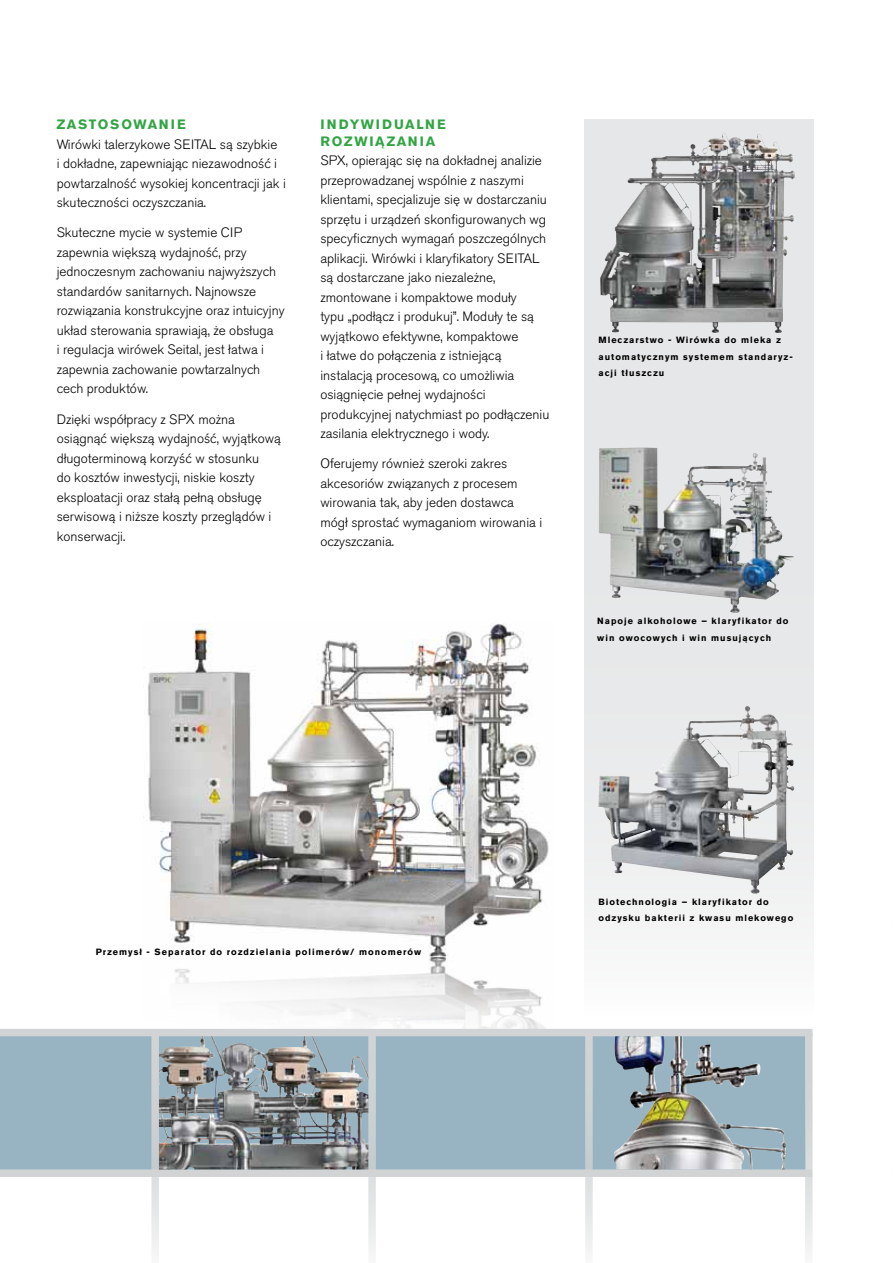
<style>
.page{position:relative;width:893px;height:1263px;background:#fff}
.page>*{position:absolute;margin:0;border:0;box-sizing:border-box;transform-origin:0 0}
.t1{font:300 13.5px/19.5px "Akzidenz Grotesk Pro";color:#000}
.t2{font:700 13.5px/16.5px "Akzidenz Grotesk Pro";letter-spacing:.12em;color:#33a544}
.t3{font:700 9px/16.5px "Akzidenz Grotesk Pro";letter-spacing:.11em;color:#000}
</style>
<div class="page">
<div style="left:0;top:1036px;width:805px;height:133px;background:#98b4c2"></div>
<svg style="left:584px;top:119px;width:230px;height:813px;background:#d6d6d7"></svg>
<svg style="left:151px;top:1036px;width:8px;height:218px;background:#d4d8da"></svg>
<svg style="left:368px;top:1036px;width:8px;height:218px;background:#d4d7d9"></svg>
<svg style="left:585px;top:1036px;width:8px;height:218px;background:#d4d8da"></svg>
<svg style="left:805px;top:1036px;width:7px;height:218px"></svg>
<div style="left:0;top:1029px;width:812px;height:7px;background:#d1d3d4"></div>
<div style="left:0;top:1169px;width:812px;height:8px;background:#d1d3d4"></div>
<img style="left:598px;top:706px;width:181px;height:187px">
<img style="left:599px;top:448px;width:195px;height:165px">
<img style="left:159px;top:1036px;width:167px;height:99px">
<img style="left:614px;top:1036px;width:174px;height:133px">
<img style="left:147px;top:623px;width:402px;height:333px">
<img style="left:174px;top:956px;width:371px;height:72px">
<img style="left:600px;top:133px;width:124px;height:144px">
<p class="t2" style="left:57px;top:116px;width:13px">Zastosowa</p>
<p class="t2" style="left:159px;top:116px;width:20px">nie</p>
<p class="t1" style="left:57px;top:134px;width:231px">Wirówki talerzykowe SEITAL są szybkie<br>i dokładne, zapewniając niezawodność i powtarzalność wysokiej koncentracji jak i skuteczności oczyszczania.</p>
<p class="t1" style="left:57px;top:223px;width:229px">Skuteczne mycie w systemie CIP zapewnia większą wydajność, przy jednoczesnym zachowaniu najwyższych standardów sanitarnych. Najnowsze rozwiązania konstrukcyjne oraz intuicyjny układ sterowania sprawiają, że obsługa<br>i regulacja wirówek Seital, jest łatwa i zapewnia zachowanie powtarzalnych cech produktów.</p>
<p class="t1" style="left:57px;top:409px;width:226px">Dzięki współpracy z SPX można osiągnąć większą wydajność, wyjątkową długoterminową korzyść w stosunku<br>do kosztów inwestycji, niskie koszty eksploatacji oraz stałą pełną obsługę serwisową i niższe koszty przeglądów i konserwacji.</p>
<p class="t2" style="left:320px;top:116px;width:127px;text-indent:41px">WID UALN E<br>ROZWIĄZAN IA</p>
<p class="t1" style="left:320px;top:151px;width:231px">SPX, opierając się na dokładnej analizie przeprowadzanej wspólnie z naszymi klientami, specjalizuje się w dostarczaniu sprzętu i urządzeń skonfigurowanych wg specyficznych wymagań poszczególnych aplikacji. Wirówki i klaryfikatory SEITAL są dostarczane jako niezależne, zmontowane i kompaktowe moduły<br>typu „podłącz i produkuj”. Moduły te są wyjątkowo efektywne, kompaktowe<br>i łatwe do połączenia z istniejącą instalacją procesową, co umożliwia osiągnięcie pełnej wydajności produkcyjnej natychmiast po podłączeniu zasilania elektrycznego i wody.</p>
<p class="t1" style="left:320px;top:454px;width:223px">Oferujemy również szeroki zakres akcesoriów związanych z procesem wirowania tak, aby jeden dostawca mógł sprostać wymaganiom wirowania i oczyszczania.</p>
<p class="t2" style="left:320px;top:116px;width:18px">INDY</p>
<p class="t3" style="left:598px;top:332px;width:196px">Mleczarstwo - Wirówka do mleka z automatycznym systemem standaryz&shy;acji tłuszczu</p>
<p class="t3" style="left:597px;top:613px;width:193px">Napoje alkoholowe – klaryfikator do win owocowych i win musujących</p>
<p class="t3" style="left:96px;top:943px;width:327px">Przemysł - Separator do rozdzielania polimerów/ monomerów</p>
<p class="t3" style="left:598px;top:893px;width:196px">Biotechnologia – klaryfikator do odzysku bakterii z kwasu mlekowego</p>
</div>
